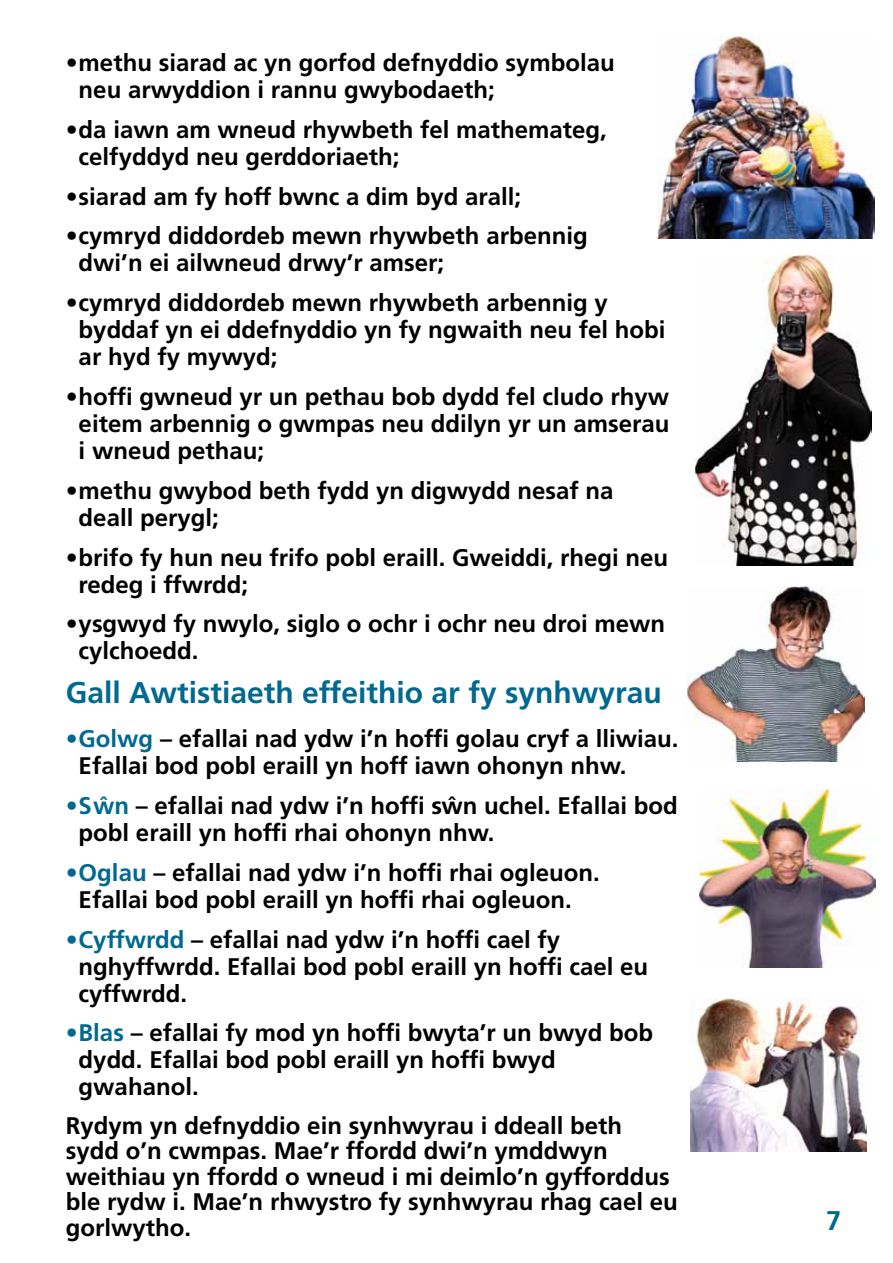
<style>
.page{position:relative;width:893px;height:1263px;background:#fff}
.page>*{position:absolute;margin:0;border:0;box-sizing:border-box;transform-origin:0 0}
.t1{font:700 30px "Frutiger LT Std";color:#006990}
.t2{font:700 27px "Frutiger LT Std";color:#006990}
.t3{font:700 24px/27px "Frutiger LT Std";color:#000}
.s1{color:#006990}
</style>
<div class="page">
<img style="left:658px;top:37px;width:216px;height:201px">
<img style="left:695px;top:255px;width:177px;height:311px">
<img style="left:688px;top:587px;width:176px;height:174px">
<img style="left:700px;top:790px;width:176px;height:177px">
<img style="left:690px;top:998px;width:177px;height:153px">
<p class="t3" style="left:79px;top:49px;width:538px;text-indent:-13px">• methu siarad ac yn gorfod defnyddio symbolau neu arwyddion i rannu gwybodaeth;</p>
<p class="t3" style="left:79px;top:116px;width:530px;text-indent:-13px">• da iawn am wneud rhywbeth fel mathemateg, celfyddyd neu gerddoriaeth;</p>
<p class="t3" style="left:66px;top:183px;width:457px">• siarad am fy hoff bwnc a dim byd arall;</p>
<p class="t3" style="left:79px;top:223px;width:510px;text-indent:-13px">• cymryd diddordeb mewn rhywbeth arbennig dwi’n ei ailwneud drwy’r amser;</p>
<p class="t3" style="left:79px;top:289px;width:588px;text-indent:-13px">• cymryd diddordeb mewn rhywbeth arbennig y byddaf yn ei ddefnyddio yn fy ngwaith neu fel hobi ar hyd fy mywyd;</p>
<p class="t3" style="left:79px;top:383px;width:592px;text-align:justify;text-indent:-13px">• hoffi gwneud yr un pethau bob dydd fel cludo rhyw eitem arbennig o gwmpas neu ddilyn yr un amserau i wneud pethau;</p>
<p class="t3" style="left:79px;top:477px;width:536px;text-indent:-13px">• methu gwybod beth fydd yn digwydd nesaf na deall perygl;</p>
<p class="t3" style="left:79px;top:544px;width:591px;text-indent:-13px">• brifo fy hun neu frifo pobl eraill. Gweiddi, rhegi neu redeg i ffwrdd;</p>
<p class="t3" style="left:79px;top:611px;width:588px;text-indent:-13px">• ysgwyd fy nwylo, siglo o ochr i ochr neu droi mewn cylchoedd.</p>
<p class="t1" style="left:66px;top:675px;width:597px">Gall Awtistiaeth effeithio ar fy synhwyrau</p>
<p class="t3" style="left:79px;top:725px;width:601px;text-indent:-13px"><span class="s1">• Golwg</span> – efallai nad ydw i’n hoffi golau cryf a lliwiau.<br>Efallai bod pobl eraill yn hoff iawn ohonyn nhw.</p>
<p class="t3" style="left:79px;top:792px;width:600px;text-indent:-13px"><span class="s1">• S ˆwn</span> – efallai nad ydw i’n hoffi s ˆwn uchel. Efallai bod pobl eraill yn hoffi rhai ohonyn nhw.</p>
<p class="t3" style="left:79px;top:859px;width:523px;text-indent:-13px"><span class="s1">• Oglau</span> – efallai nad ydw i’n hoffi rhai ogleuon.<br>Efallai bod pobl eraill yn hoffi rhai ogleuon.</p>
<p class="t3" style="left:79px;top:926px;width:571px;text-indent:-13px"><span class="s1">• Cyffwrdd</span> – efallai nad ydw i’n hoffi cael fy nghyffwrdd. Efallai bod pobl eraill yn hoffi cael eu cyffwrdd.</p>
<p class="t3" style="left:79px;top:1020px;width:576px;text-indent:-13px"><span class="s1">• Blas</span> – efallai fy mod yn hoffi bwyta’r un bwyd bob dydd. Efallai bod pobl eraill yn hoffi bwyd gwahanol.</p>
<p class="t3" style="left:66px;top:1113px;width:613px;line-height:25.5px">Rydym yn defnyddio ein synhwyrau i ddeall beth sydd o’n cwmpas. Mae’r ffordd dwi’n ymddwyn weithiau yn ffordd o wneud i mi deimlo’n gyfforddus ble rydw i. Mae’n rhwystro fy synhwyrau rhag cael eu gorlwytho.</p>
<p class="t2" style="left:826px;top:1205px;width:17px">7</p>
</div>
